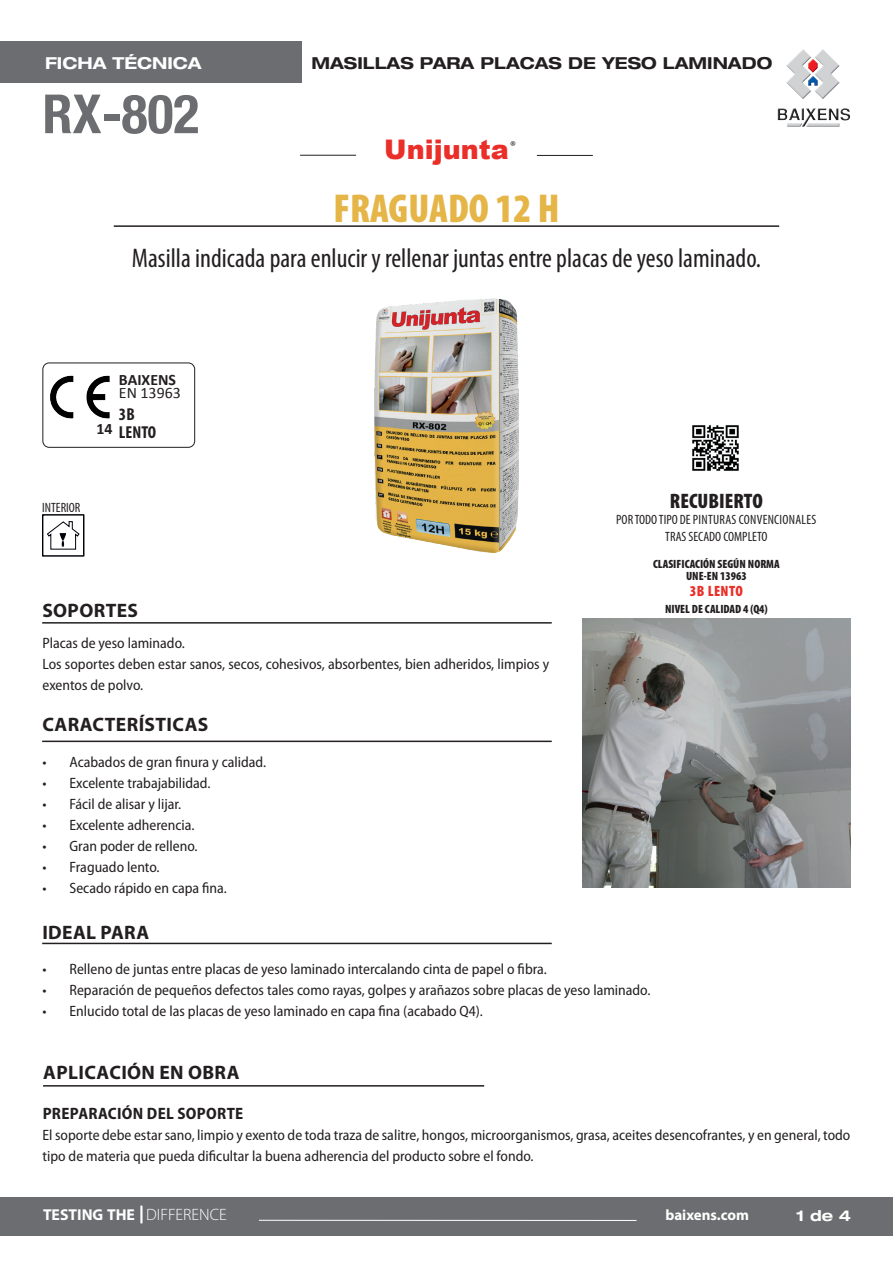
<style>
.page{position:relative;width:893px;height:1263px;background:#fff}
.page>*{position:absolute;margin:0;border:0;box-sizing:border-box;transform-origin:0 0}
.t1{font:700 condensed 54px "Helvetica Neue LT Com";color:#6c6d70}
.t2{font:900 condensed 40.5px "Myriad Pro";color:#e6b547}
.t3{font:condensed 27px "Myriad Pro";color:#231f20}
.t4{font:900 27px "Arial";color:#ea2f29}
.t5{font:900 condensed 21px "Myriad Pro";color:#231f20}
.t6{font:700 19.5px "Myriad Pro";letter-spacing:.02em;color:#231f20}
.t7{font:700 condensed 17.4px/18.6px "Myriad Pro";color:#231f20}
.t8{font:700 expanded 16.5px "Helvetica Neue";color:#231f20}
.t9{font:700 semi-condensed 16.5px "Myriad Pro";letter-spacing:.02em;color:#231f20}
.t10{font:700 expanded 16.5px "Helvetica Neue";color:#fff}
.t11{font:700 15.9px "Calibri";color:#231f20}
.t12{font:15.9px "Calibri";color:#231f20}
.t13{font:700 15.75px "Myriad Pro";color:#fff}
.t14{font:semi-condensed 15px/21px "Myriad Pro";color:#231f20}
.t15{font:700 15px "Myriad Pro";color:#fff}
.t16{font:900 condensed 15px "Myriad Pro";letter-spacing:.025em;color:#ea2f29}
.t17{font:700 expanded 15px "Helvetica Neue";color:#fff}
.t18{font:condensed 13.5px/16.5px "Myriad Pro";color:#231f20;text-align:center}
.t19{font:900 condensed 12px/12px "Myriad Pro";color:#231f20;text-align:center}
.s1{font-weight:300;font-size:16.5px}
</style>
<div class="page">
<div style="left:1px;top:42px;width:301px;height:41px;background:#6c6d70"></div>
<img style="left:778px;top:49px;width:72px;height:78px">
<hr style="left:114px;top:225px;width:665px;height:2px;background:#231f20">
<hr style="left:300px;top:155px;width:56px;height:1px;background:#231f20">
<hr style="left:537px;top:155px;width:56px;height:1px;background:#231f20">
<div style="left:0;top:1196px;width:893px;height:39px;background:#6c6d70"></div>
<hr style="left:140px;top:1205px;width:3px;height:18px;background:#fff">
<hr style="left:259px;top:1220px;width:378px;height:1px;background:#fff">
<div style="left:42px;top:514px;width:42px;height:42px;border:1px solid #000008"></div>
<svg style="left:47px;top:521px;width:33px;height:29px"></svg>
<hr style="left:42px;top:622px;width:510px;height:2px;background:#231f20">
<hr style="left:42px;top:741px;width:510px;height:1px;background:#231f20">
<hr style="left:42px;top:943px;width:510px;height:1px;background:#231f20">
<hr style="left:43px;top:1085px;width:441px;height:1px;background:#231f20">
<img style="left:374px;top:299px;width:145px;height:253px">
<img style="left:582px;top:619px;width:268px;height:268px">
<img style="left:692px;top:425px;width:47px;height:46px">
<div style="left:43px;top:363px;width:152px;height:85px;border:1px solid #231f20;border-radius:6px"></div>
<img style="left:43px;top:370px;width:67px;height:58px">
<p class="t10" style="left:45px;top:52px;width:158px">FICHA TÉCNICA</p>
<h1 class="t1" style="left:43px;top:82px;width:158px">RX-802</h1>
<p class="t8" style="left:311px;top:52px;width:462px">MASILLAS PARA PLACAS DE YESO LAMINADO</p>
<h3 class="t4" style="left:384px;top:132px;width:133px">Unijunta<sup>®</sup></h3>
<h2 class="t2" style="left:333px;top:186px;width:228px">FRAGUADO 12 H</h2>
<h3 class="t3" style="left:132px;top:242px;width:631px">Masilla indicada para enlucir y rellenar juntas entre placas de yeso laminado.</h3>
<p class="t11" style="left:119px;top:369px;width:59px">BAIXENS</p>
<p class="t12" style="left:119px;top:383px;width:63px">EN 13963</p>
<p class="t7" style="left:119px;top:404px;width:39px">3B<br>LENTO</p>
<p class="t11" style="left:97px;top:419px;width:18px">14</p>
<p class="t18" style="left:42px;top:499px;width:40px">INTERIOR</p>
<h3 class="t6" style="left:42px;top:598px;width:97px">SOPORTES</h3>
<p class="t14" style="left:43px;top:633px;width:508px">Placas de yeso laminado.<br>Los soportes deben estar sanos, secos, cohesivos, absorbentes, bien adheridos, limpios y exentos de polvo.</p>
<h3 class="t6" style="left:42px;top:712px;width:168px">CARACTERÍSTICAS</h3>
<p class="t14" style="left:43px;top:752px;width:225px">• Acabados de gran finura y calidad.</p>
<p class="t14" style="left:43px;top:773px;width:170px">• Excelente trabajabilidad.</p>
<p class="t14" style="left:43px;top:794px;width:140px">• Fácil de alisar y lijar.</p>
<p class="t14" style="left:43px;top:815px;width:153px">• Excelente adherencia.</p>
<p class="t14" style="left:43px;top:836px;width:157px">• Gran poder de relleno.</p>
<p class="t14" style="left:43px;top:857px;width:119px">• Fraguado lento.</p>
<p class="t14" style="left:43px;top:878px;width:186px">• Secado rápido en capa fina.</p>
<h3 class="t6" style="left:42px;top:920px;width:108px">IDEAL PARA</h3>
<h3 class="t5" style="left:670px;top:489px;width:94px">RECUBIERTO</h3>
<p class="t18" style="left:616px;top:511px;width:202px">POR TODO TIPO DE PINTURAS CONVENCIONALES<br>TRAS SECADO COMPLETO</p>
<p class="t19" style="left:653px;top:558px;width:128px">CLASIFICACIÓN SEGÚN NORMA<br>UNE-EN 13963</p>
<p class="t16" style="left:690px;top:583px;width:55px">3B LENTO</p>
<p class="t19" style="left:665px;top:603px;width:104px">NIVEL DE CALIDAD 4 (Q4)</p>
<p class="t14" style="left:43px;top:959px;width:506px">• Relleno de juntas entre placas de yeso laminado intercalando cinta de papel o fibra.</p>
<p class="t14" style="left:43px;top:980px;width:609px">• Reparación de pequeños defectos tales como rayas, golpes y arañazos sobre placas de yeso laminado.</p>
<p class="t14" style="left:43px;top:1001px;width:442px">• Enlucido total de las placas de yeso laminado en capa fina (acabado Q4).</p>
<h3 class="t6" style="left:43px;top:1060px;width:198px">APLICACIÓN EN OBRA</h3>
<p class="t9" style="left:43px;top:1104px;width:202px">PREPARACIÓN DEL SOPORTE</p>
<p class="t14" style="left:43px;top:1124px;width:809px">El soporte debe estar sano, limpio y exento de toda traza de salitre, hongos, microorganismos, grasa, aceites desencofrantes, y en general, todo tipo de materia que pueda dificultar la buena adherencia del producto sobre el fondo.</p>
<p class="t13" style="left:43px;top:1204px;width:185px">TESTING THE <span class="s1">DIFFERENCE</span></p>
<p class="t15" style="left:665px;top:1205px;width:85px">baixens.com</p>
<p class="t17" style="left:796px;top:1206px;width:56px">1 de 4</p>
</div>
